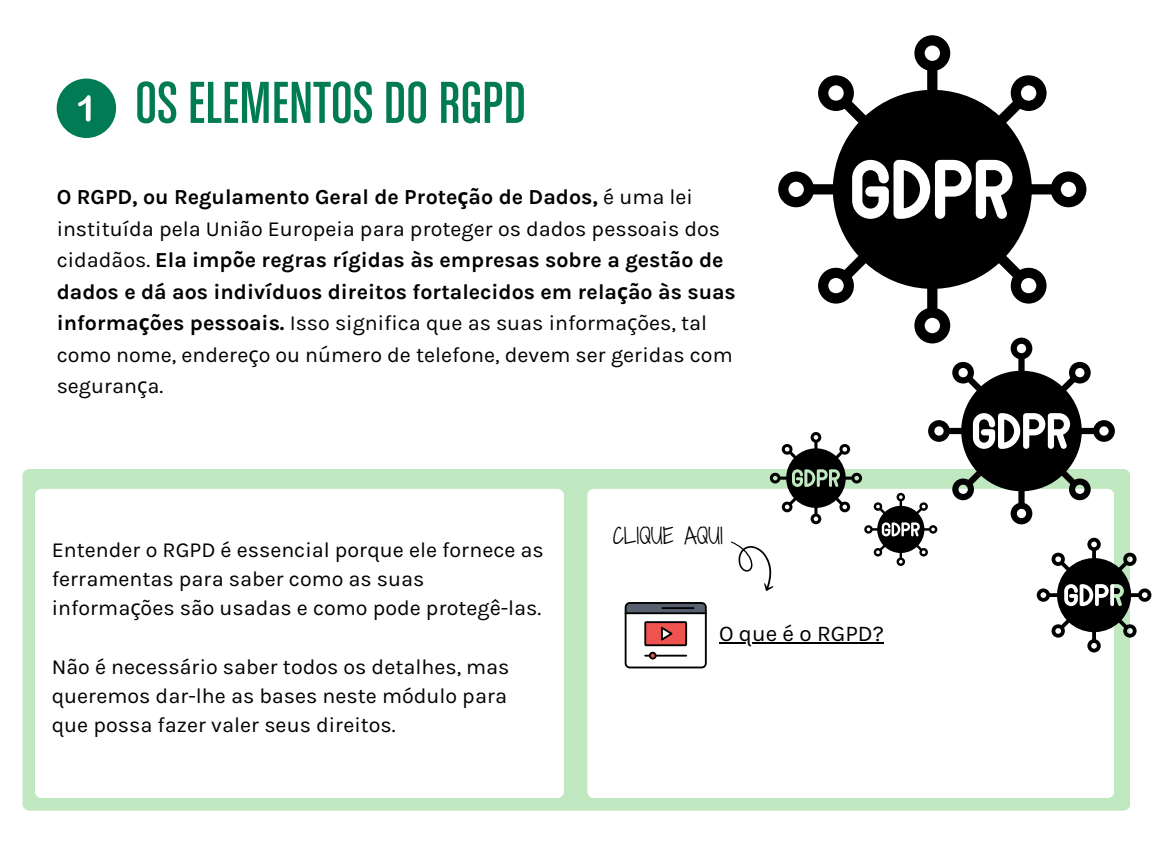
<style>
.page{position:relative;width:1152px;height:864px;background:#fff}
.page>*{position:absolute;margin:0;border:0;box-sizing:border-box;transform-origin:0 0}
.t1{font:63px "Chalet Comprime Cologne Eighty";color:#007b54}
.t2{font:22.5px "Karla";color:#000}
.t3{font:21.45px/31.5px "Karla";color:#000}
.t4{font:21px "Shadows Into Light Two";color:#000}
.s1{font-weight:700}
.s2{font-family:"Noto Sans";font-weight:700}
.s3{font-family:"Noto Sans"}
</style>
<div class="page">
<div style="left:57px;top:79px;width:59px;height:59px;background:#007b54;border-radius:50%"></div>
<svg style="left:78px;top:95px;width:13px;height:27px"></svg>
<div style="left:23px;top:469px;width:1107px;height:342px;background:#c0e8c0;border-radius:7px"></div>
<div style="left:587px;top:489px;width:527px;height:309px;background:#fff;border-radius:7px"></div>
<svg style="left:625px;top:602px;width:82px;height:66px"></svg>
<div style="left:35px;top:489px;width:529px;height:309px;background:#fff;border-radius:7px"></div>
<svg style="left:778px;top:35px;width:308px;height:303px"></svg>
<svg style="left:986px;top:170px;width:16px;height:16px"></svg>
<svg style="left:945px;top:170px;width:16px;height:16px"></svg>
<svg style="left:904px;top:170px;width:16px;height:38px"></svg>
<hr style="left:719px;top:643px;width:165px;height:1px;background:#000">
<svg style="left:731px;top:338px;width:420px;height:314px"></svg>
<h1 class="t1" style="left:135px;top:79px;width:392px">OS ELEMENTOS DO RGPD</h1>
<p class="t3" style="left:57px;top:182px;width:681px"><span class="s1">O RGPD, ou Regulamento Geral de Prote</span><span class="s2">ç</span><span class="s1">ão de Dados,</span> é uma lei instituída pela União Europeia para proteger os dados pessoais dos cidadãos. <span class="s1">Ela impõe regras rígidas às empresas sobre a gestão de dados e dá aos indivíduos direitos fortalecidos em rela</span><span class="s2">ç</span><span class="s1">ão às suas informa</span><span class="s2">ç</span><span class="s1">ões pessoais.</span> Isso significa que as suas informa<span class="s3">ç</span>ões, tal como nome, endere<span class="s3">ç</span>o ou número de telefone, devem ser geridas com seguran<span class="s3">ç</span>a.</p>
<p class="t3" style="left:52px;top:535px;width:494px;line-height:29.2px">Entender o RGPD é essencial porque ele fornece as ferramentas para saber como as suas informa<span class="s3">ç</span>ões são usadas e como pode protegê-las.</p>
<p class="t3" style="left:52px;top:652px;width:459px;line-height:29.2px;text-align:justify">Não é necessário saber todos os detalhes, mas queremos dar-lhe as bases neste módulo para que possa fazer valer seus direitos.</p>
<p class="t4" style="left:613px;top:521px;width:112px">CLIQUE AQUI</p>
<p class="t2" style="left:719px;top:621px;width:166px">O que é o RGPD?</p>
</div>
